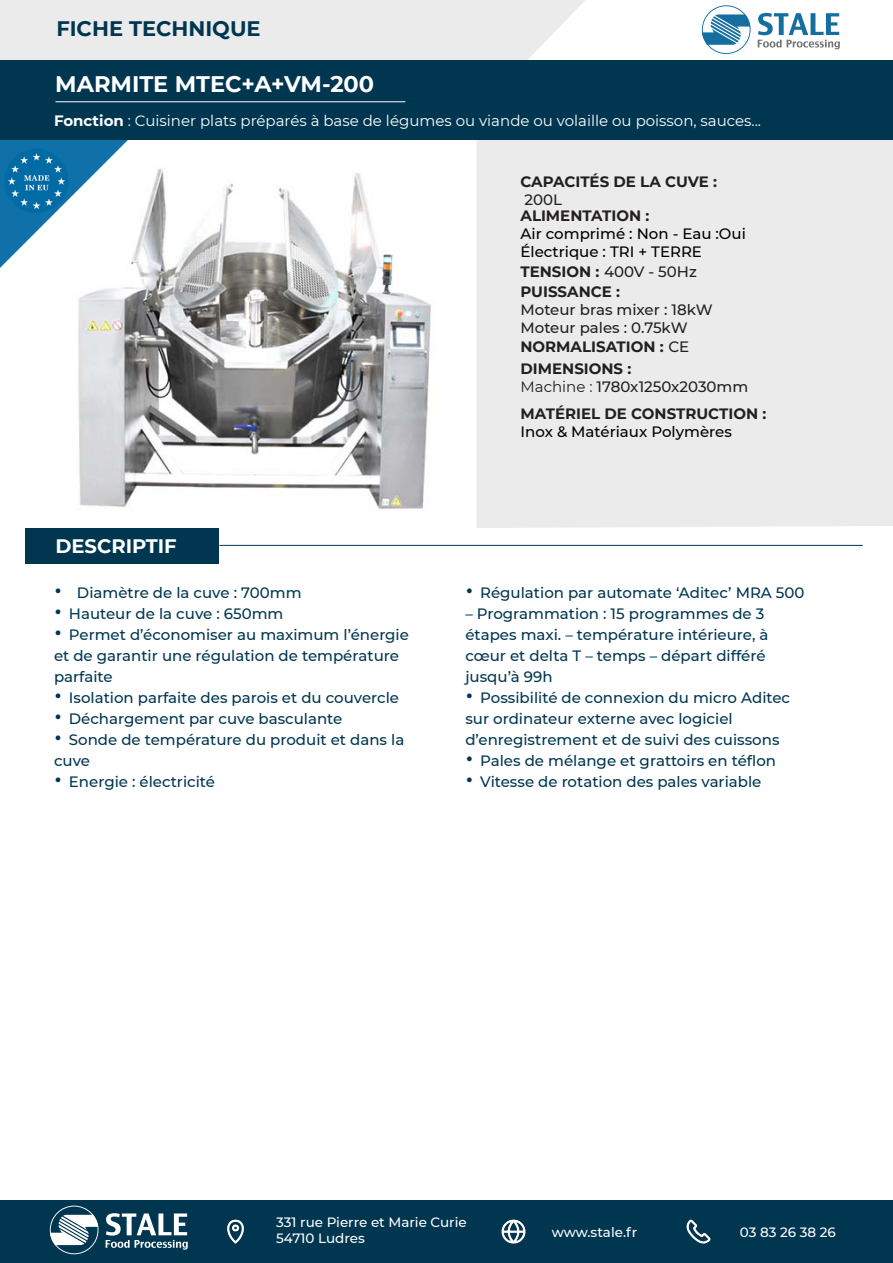
<style>
.page{position:relative;width:893px;height:1263px;background:#fff}
.page>*{position:absolute;margin:0;border:0;box-sizing:border-box;transform-origin:0 0}
.t1{font:700 22.5px "Montserrat";color:#fff}
.t2{font:700 21px "Montserrat";color:#013651}
.t3{font:700 19.5px "Montserrat";color:#fff}
.t4{font:500 15px/21px "Montserrat";color:#013651}
.t5{font:500 15px/18.6px "Montserrat";color:#231f20}
.t6{font:700 15px/19.2px "Montserrat";color:#231f20}
.t7{font:15px "Montserrat";color:#fff}
.t8{font:500 15px/18px "Montserrat";color:#000}
.t9{font:500 13.5px/16.2px "Montserrat";color:#fff}
.s1{font-weight:700}
.s2{font-weight:500}
.s3{font-weight:400}
.s4{font-size:25.5px}
</style>
<div class="page">
<img style="left:78px;top:173px;width:353px;height:338px">
<svg style="left:0;top:140px;width:173px;height:128px"></svg>
<img style="left:4px;top:149px;width:65px;height:64px;border-radius:32px">
<div style="left:26px;top:528px;width:193px;height:36px;background:#013651"></div>
<div style="left:477px;top:140px;width:416px;height:388px;background:#ebebeb"></div>
<div style="left:0;top:0;width:585px;height:60px;background:#ebebeb"></div>
<svg style="left:758px;top:13px;width:82px;height:36px"></svg>
<svg style="left:702px;top:5px;width:49px;height:49px"></svg>
<div style="left:0;top:60px;width:893px;height:80px;background:#013651"></div>
<hr style="left:55px;top:101px;width:350px;height:1px;background:#fff">
<div style="left:0;top:1200px;width:893px;height:63px;background:#013651"></div>
<svg style="left:106px;top:1213px;width:82px;height:36px"></svg>
<svg style="left:50px;top:1205px;width:48px;height:49px"></svg>
<img style="left:501px;top:1219px;width:25px;height:25px">
<img style="left:686px;top:1219px;width:25px;height:25px">
<img style="left:227px;top:1219px;width:17px;height:25px">
<hr style="left:219px;top:545px;width:644px;height:1px;background:#013651">
<h2 class="t2" style="left:56px;top:13px;width:206px">FICHE TECHNIQUE</h2>
<h1 class="t1" style="left:55px;top:68px;width:320px">MARMITE MTEC+A+VM-200</h1>
<p class="t7" style="left:54px;top:110px;width:709px"><span class="s1">Fonction</span> : Cuisiner plats préparés à base de légumes ou viande ou volaille ou poisson, sauces...</p>
<p class="t6" style="left:520px;top:171px;width:198px">CAPACITÉS DE LA CUVE :</p>
<p class="t5" style="left:525px;top:190px;width:39px">200L</p>
<p class="t6" style="left:520px;top:205px;width:130px">ALIMENTATION :</p>
<p class="t8" style="left:520px;top:224px;width:227px">Air comprimé : Non - Eau :Oui<br>Électrique : TRI + TERRE</p>
<p class="t6" style="left:520px;top:262px;width:178px">TENSION : <span class="s2">400V - 50Hz<br></span>PUISSANCE :</p>
<p class="t5" style="left:520px;top:299px;width:194px">Moteur bras mixer : 18kW<br>Moteur pales : 0.75kW<br><span class="s1">NORMALISATION :</span> CE</p>
<p class="t5" style="left:520px;top:359px;width:229px;line-height:18px"><span class="s1">DIMENSIONS :<br></span><span class="s3">Machine :</span> 1780x1250x2030mm</p>
<h3 class="t3" style="left:55px;top:532px;width:123px">DESCRIPTIF</h3>
<p class="t4" style="left:54px;top:581px;width:249px"><span class="s4">•</span> Diamètre de la cuve : 700mm</p>
<p class="t4" style="left:54px;top:602px;width:231px"><span class="s4">•</span> Hauteur de la cuve : 650mm</p>
<p class="t4" style="left:54px;top:623px;width:356px"><span class="s4">•</span> Permet d’économiser au maximum l’énergie et de garantir une régulation de température parfaite</p>
<p class="t4" style="left:54px;top:686px;width:347px"><span class="s4">•</span> Isolation parfaite des parois et du couvercle</p>
<p class="t4" style="left:54px;top:707px;width:290px"><span class="s4">•</span> Déchargement par cuve basculante</p>
<p class="t4" style="left:54px;top:728px;width:352px"><span class="s4">•</span> Sonde de température du produit et dans la cuve</p>
<p class="t4" style="left:54px;top:770px;width:163px"><span class="s4">•</span> Energie : électricité</p>
<p class="t6" style="left:520px;top:403px;width:247px">MATÉRIEL DE CONSTRUCTION :</p>
<p class="t8" style="left:520px;top:422px;width:213px">Inox &amp; Matériaux Polymères</p>
<p class="t4" style="left:465px;top:581px;width:341px"><span class="s4">•</span> Régulation par automate ‘Aditec’ MRA 500</p>
<p class="t4" style="left:465px;top:602px;width:305px">– Programmation : 15 programmes de 3 étapes maxi. – température intérieure, à cœur et delta T – temps – départ différé jusqu’à 99h</p>
<p class="t4" style="left:465px;top:686px;width:326px"><span class="s4">•</span> Possibilité de connexion du micro Aditec sur ordinateur externe avec logiciel d’enregistrement et de suivi des cuissons</p>
<p class="t4" style="left:465px;top:749px;width:312px"><span class="s4">•</span> Pales de mélange et grattoirs en téflon</p>
<p class="t4" style="left:465px;top:770px;width:298px"><span class="s4">•</span> Vitesse de rotation des pales variable</p>
<p class="t9" style="left:276px;top:1213px;width:192px">331 rue Pierre et Marie Curie<br>54710 Ludres</p>
<p class="t9" style="left:552px;top:1223px;width:87px">www.stale.fr</p>
<p class="t9" style="left:740px;top:1223px;width:98px">03 83 26 38 26</p>
</div>
